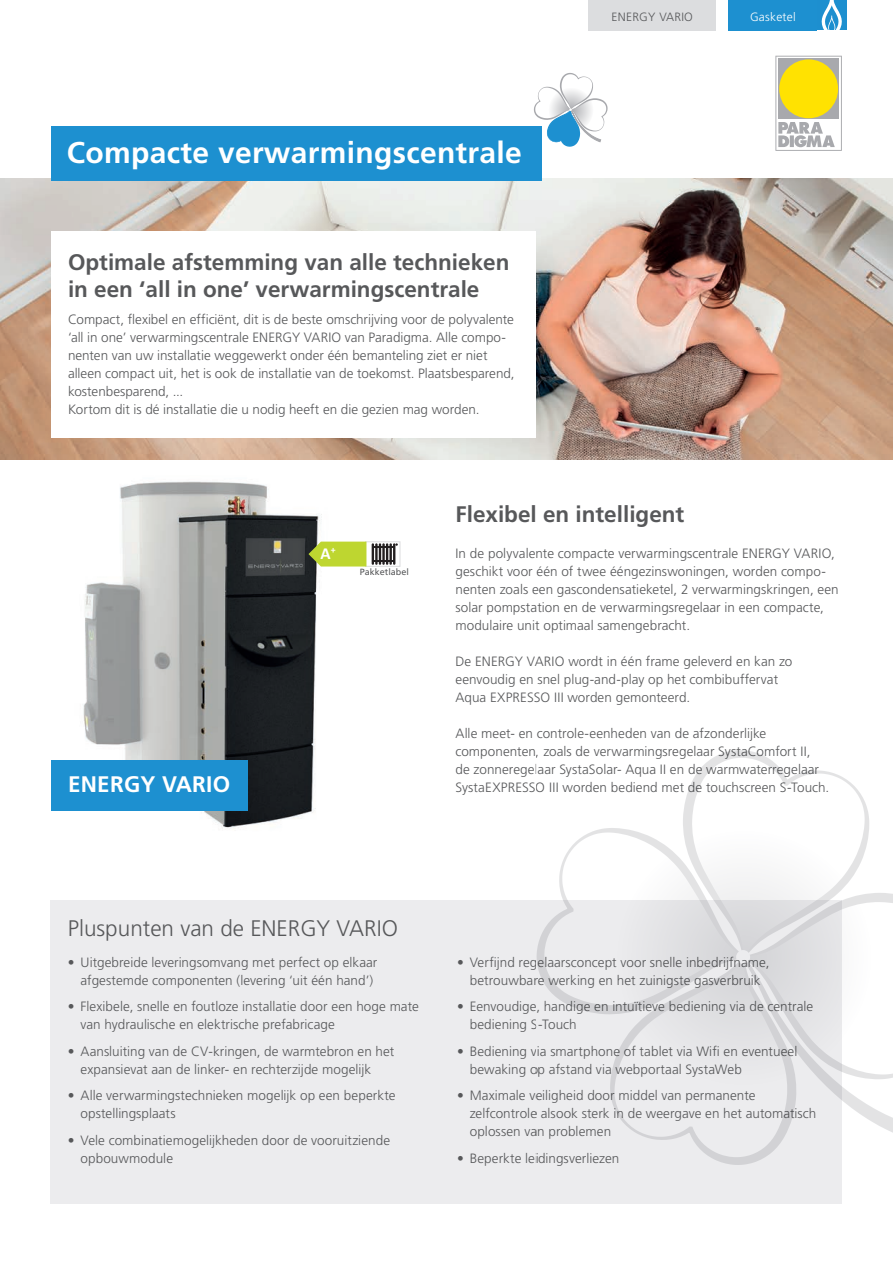
<style>
.page{position:relative;width:893px;height:1263px;background:#fff}
.page>*{position:absolute;margin:0;border:0;box-sizing:border-box;transform-origin:0 0}
.t1{font:700 30px "Frutiger LT Std";letter-spacing:.01em;color:#fff}
.t2{font:700 22.5px/26.7px "Frutiger LT Std";color:#57585a}
.t3{font:300 22.5px "Frutiger LT Std";color:#57585a}
.t4{font:700 22.5px "Frutiger LT Std";letter-spacing:.01em;color:#fff}
.t5{font:700 16.8px "Calibri";color:#fff}
.t6{font:300 13.5px/18px "Frutiger LT Std";color:#57585a}
.t7{font:300 12px "Frutiger LT Std";letter-spacing:.02em;color:#57585a}
.t8{font:300 12px "Frutiger LT Std";letter-spacing:.02em;color:#fff}
.t9{font:9px "Frutiger LT Std";color:#57585a}
</style>
<div class="page">
<svg style="left:775px;top:56px;width:67px;height:95px"></svg>
<img style="left:0;top:179px;width:893px;height:281px">
<div style="left:51px;top:126px;width:491px;height:54px;background:#1d90d0"></div>
<div style="left:51px;top:900px;width:791px;height:303px;background:#ececee"></div>
<div style="left:51px;top:231px;width:485px;height:207px;background:#fff"></div>
<img style="left:62px;top:481px;width:279px;height:348px">
<div style="left:51px;top:760px;width:196px;height:50px;background:#1d90d0"></div>
<div style="left:365px;top:542px;width:35px;height:24px;border:1px solid #dcdddf"></div>
<hr style="left:375px;top:543px;width:3px;height:22px;background:#231f20">
<hr style="left:379px;top:543px;width:2px;height:22px;background:#231f20">
<hr style="left:372px;top:543px;width:2px;height:22px;background:#231f20">
<hr style="left:382px;top:543px;width:3px;height:22px;background:#231f20">
<hr style="left:393px;top:543px;width:2px;height:22px;background:#231f20">
<hr style="left:386px;top:543px;width:2px;height:22px;background:#231f20">
<hr style="left:389px;top:543px;width:3px;height:22px;background:#231f20">
<hr style="left:373px;top:546px;width:21px;height:2px;background:#231f20">
<hr style="left:373px;top:560px;width:21px;height:2px;background:#231f20">
<svg style="left:308px;top:542px;width:58px;height:24px"></svg>
<div style="left:320px;top:546px;width:38px;height:13px;background:#bed630"></div>
<div style="left:588px;top:0;width:128px;height:30px;background:#dcdddf"></div>
<div style="left:729px;top:0;width:88px;height:30px;background:#1d90d0"></div>
<div style="left:817px;top:0;width:30px;height:30px;background:#1d8fcf"></div>
<svg style="left:821px;top:0;width:21px;height:30px"></svg>
<svg style="left:534px;top:73px;width:74px;height:74px"></svg>
<svg style="left:536px;top:750px;width:357px;height:415px"></svg>
<div style="left:736px;top:950px;width:14px;height:14px;background:#ececee;border-radius:50%"></div>
<h1 class="t1" style="left:67px;top:135px;width:456px">Compacte verwarmingscentrale</h1>
<h2 class="t2" style="left:68px;top:249px;width:443px">Optimale afstemming van alle technieken in een ‘all in one’ verwarmingscentrale</h2>
<p class="t6" style="left:68px;top:311px;width:448px">Compact, flexibel en efficiënt, dit is de beste omschrijving voor de polyvalente ‘all in one’ verwarmingscentrale ENERGY VARIO van Paradigma. Alle compo&shy;nenten van uw installatie weggewerkt onder één bemanteling ziet er niet alleen compact uit, het is ook de installatie van de toekomst. Plaatsbesparend, kostenbesparend, ...<br>Kortom dit is dé installatie die u nodig heeft en die gezien mag worden.</p>
<p class="t7" style="left:612px;top:10px;width:83px">ENERGY VARIO</p>
<p class="t8" style="left:750px;top:10px;width:47px">Gasketel</p>
<h2 class="t4" style="left:68px;top:771px;width:164px">ENERGY VARIO</h2>
<p class="t5" style="left:320px;top:542px;width:17px">A<sup>+</sup></p>
<p class="t9" style="left:360px;top:567px;width:51px">Pakketlabel</p>
<h2 class="t2" style="left:455px;top:501px;width:230px">Flexibel en intelligent</h2>
<p class="t6" style="left:455px;top:545px;width:385px">In de polyvalente compacte verwarmingscentrale ENERGY VARIO, geschikt voor één of twee ééngezinswoningen, worden compo&shy;nenten zoals een gascondensatieketel, 2 verwarmingskringen, een solar pompstation en de verwarmingsregelaar in een compacte, modulaire unit optimaal samengebracht.</p>
<p class="t6" style="left:455px;top:653px;width:338px">De ENERGY VARIO wordt in één frame geleverd en kan zo eenvoudig en snel plug-and-play op het combibuffervat<br>Aqua EXPRESSO III worden gemonteerd.</p>
<p class="t6" style="left:455px;top:725px;width:375px">Alle meet- en controle-eenheden van de afzonderlijke componenten, zoals de verwarmingsregelaar SystaComfort II,<br>de zonneregelaar SystaSolar- Aqua II en de warmwaterregelaar SystaEXPRESSO III worden bediend met de touchscreen S-Touch.</p>
<h2 class="t3" style="left:68px;top:916px;width:332px">Pluspunten van de ENERGY VARIO</h2>
<p class="t6" style="left:68px;top:953px;width:311px;text-align:right">• Uitgebreide leveringsomvang met perfect op elkaar afgestemde componenten (levering ‘uit één hand’)</p>
<p class="t6" style="left:81px;top:998px;width:340px;text-indent:-13px">• Flexibele, snelle en foutloze installatie door een hoge mate van hydraulische en elektrische prefabricage</p>
<p class="t6" style="left:81px;top:1042px;width:315px;text-indent:-13px">• Aansluiting van de CV-kringen, de warmtebron en het expansievat aan de linker- en rechterzijde mogelijk</p>
<p class="t6" style="left:81px;top:1087px;width:317px;text-indent:-13px">• Alle verwarmingstechnieken mogelijk op een beperkte opstellingsplaats</p>
<p class="t6" style="left:81px;top:1131px;width:311px;text-indent:-13px">• Vele combinatiemogelijkheden door de vooruitziende opbouwmodule</p>
<p class="t6" style="left:457px;top:953px;width:314px;text-align:center">• Verfijnd regelaarsconcept voor snelle inbedrijfname, betrouwbare werking en het zuinigste gasverbruik</p>
<p class="t6" style="left:470px;top:998px;width:345px;text-indent:-13px">• Eenvoudige, handige en intuïtieve bediening via de centrale bediening S-Touch</p>
<p class="t6" style="left:470px;top:1042px;width:329px;text-indent:-13px">• Bediening via smartphone of tablet via Wifi en eventueel bewaking op afstand via webportaal SystaWeb</p>
<p class="t6" style="left:470px;top:1087px;width:348px;text-indent:-13px">• Maximale veiligheid door middel van permanente zelfcontrole alsook sterk in de weergave en het automatisch oplossen van problemen</p>
<p class="t6" style="left:457px;top:1149px;width:164px">• Beperkte leidingsverliezen</p>
</div>
